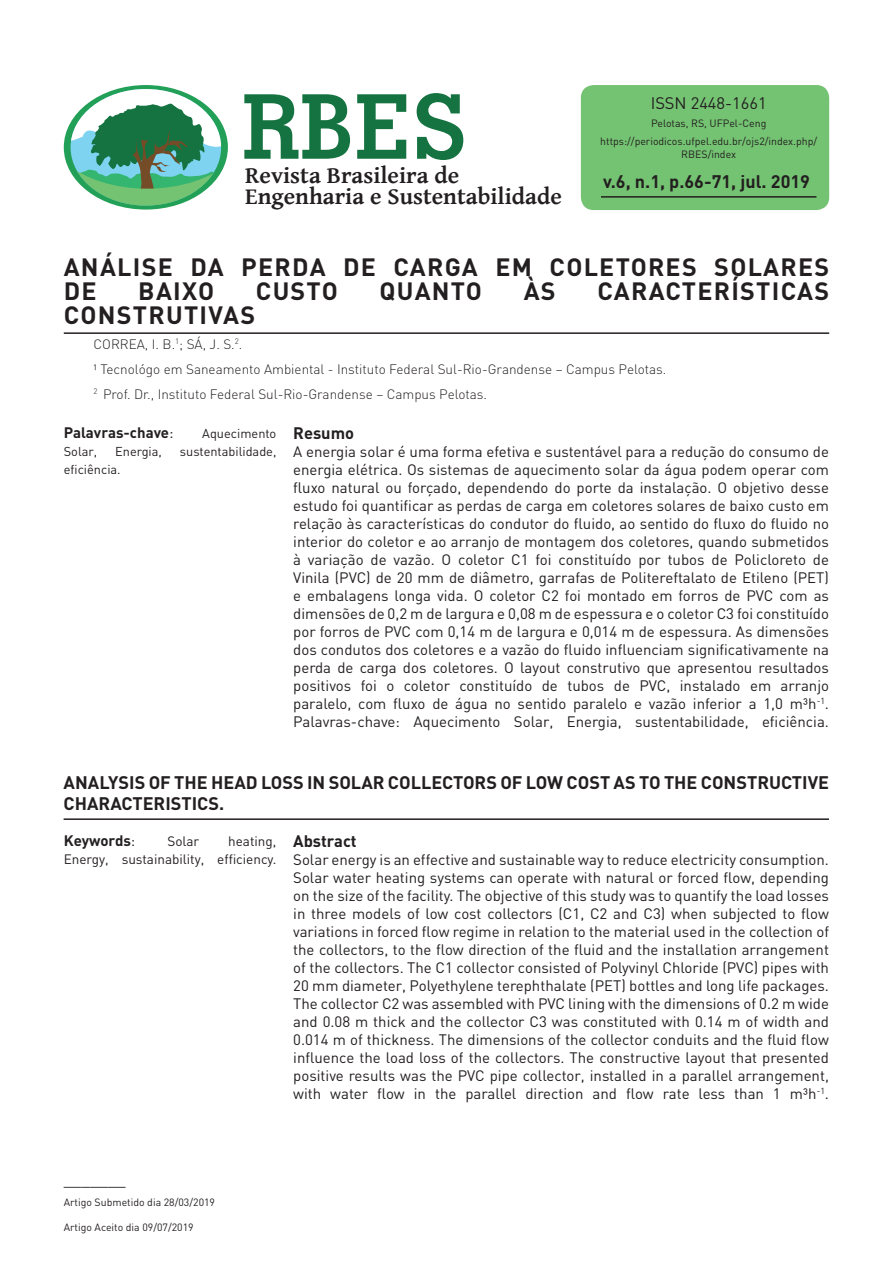
<style>
.page{position:relative;width:893px;height:1263px;background:#fff}
.page>*{position:absolute;margin:0;border:0;box-sizing:border-box;transform-origin:0 0}
.t1{font:700 89.55px "Geometric Slab 703 BT";color:#157341}
.t2{font:700 24.75px/24px "DIN";letter-spacing:.05em;color:#231f20}
.t3{font:700 23.7px/21.6px "Gentium Basic";color:#231f20}
.t4{font:700 18px/21px "DIN";color:#231f20}
.t5{font:16.5px "DIN";color:#231f20}
.t6{font:700 16.5px "DIN";color:#231f20}
.t7{font:15px/18px "DIN";color:#231f20;text-align:justify}
.t8{font:700 15px "DIN";color:#231f20}
.t9{font:300 13.5px/25px "DIN";color:#231f20}
.t10{font:13.5px/18px "DIN";color:#231f20;text-align:right}
.t11{font:12.75px "DIN";color:#231f20}
.t12{font:10.5px/17.7px "DIN";color:#231f20;text-align:center}
.s1{font-weight:400}
</style>
<div class="page">
<div style="left:581px;top:85px;width:248px;height:125px;background:#74c372;border-radius:13px"></div>
<div style="left:64px;top:85px;width:164px;height:125px;background:#23a057;border-radius:50%"></div>
<svg style="left:71px;top:89px;width:150px;height:117px"></svg>
<hr style="left:601px;top:196px;width:215px;height:2px;background:#231f20">
<hr style="left:64px;top:332px;width:765px;height:2px;background:#231f20">
<hr style="left:64px;top:818px;width:765px;height:2px;background:#231f20">
<h1 class="t1" style="left:242px;top:72px;width:226px">RBES</h1>
<p class="t5" style="left:651px;top:93px;width:117px">ISSN 2448-1661</p>
<p class="t12" style="left:600px;top:114px;width:218px">Pelotas, RS, UFPel-Ceng https://periodicos.ufpel.edu.br/ojs2/index.php/</p>
<p class="t12" style="left:681px;top:145px;width:56px">RBES/index</p>
<p class="t4" style="left:603px;top:170px;width:208px">v.6, n.1, p.66-71, jul. 2019</p>
<h3 class="t3" style="left:245px;top:163px;width:318px">Revista Brasileira de<br>Engenharia e Sustentabilidade</h3>
<h2 class="t2" style="left:64px;top:254px;width:767px">ANÁLISE DA PERDA DE CARGA EM COLETORES SOLARES<br>DE</h2>
<h2 class="t2" style="left:138px;top:278px;width:77px">BAIXO</h2>
<h2 class="t2" style="left:256px;top:278px;width:83px">CUSTO</h2>
<h2 class="t2" style="left:379px;top:278px;width:104px">QUANTO</h2>
<h2 class="t2" style="left:524px;top:278px;width:33px">ÀS</h2>
<h2 class="t2" style="left:597px;top:278px;width:233px">CARACTERÍSTICAS</h2>
<h2 class="t2" style="left:64px;top:302px;width:193px">CONSTRUTIVAS</h2>
<p class="t9" style="left:94px;top:331px;width:574px">CORREA, I. B.<sup>1</sup>; SÁ, J. S.<sup>2</sup>.<br>¹ Tecnológo em Saneamento Ambiental - Instituto Federal Sul-Rio-Grandense – Campus Pelotas.<br><sup>2</sup> Prof. Dr., Instituto Federal Sul-Rio-Grandense – Campus Pelotas.</p>
<p class="t6" style="left:293px;top:423px;width:62px">Resumo</p>
<p class="t7" style="left:293px;top:443px;width:537px">A energia solar é uma forma efetiva e sustentável para a redução do consumo de energia elétrica. Os sistemas de aquecimento solar da água podem operar com fluxo natural ou forçado, dependendo do porte da instalação. O objetivo desse estudo foi quantificar as perdas de carga em coletores solares de baixo custo em relação às características do condutor do fluido, ao sentido do fluxo do fluido no interior do coletor e ao arranjo de montagem dos coletores, quando submetidos à variação de vazão. O coletor C1 foi constituído por tubos de Policloreto de Vinila (PVC) de 20 mm de diâmetro, garrafas de Politereftalato de Etileno (PET) e embalagens longa vida. O coletor C2 foi montado em forros de PVC com as dimensões de 0,2 m de largura e 0,08 m de espessura e o coletor C3 foi constituído por forros de PVC com 0,14 m de largura e 0,014 m de espessura. As dimensões dos condutos dos coletores e a vazão do fluido influenciam significativamente na perda de carga dos coletores. O layout construtivo que apresentou resultados positivos foi o coletor constituído de tubos de PVC, instalado em arranjo paralelo, com fluxo de água no sentido paralelo e vazão inferior a 1,0 m³h<sup>-1</sup>.<br>Palavras-chave: Aquecimento Solar, Energia, sustentabilidade, eficiência.</p>
<p class="t8" style="left:64px;top:423px;width:111px">Palavras-chave<span class="s1">:</span></p>
<p class="t11" style="left:202px;top:426px;width:76px">Aquecimento</p>
<p class="t11" style="left:64px;top:444px;width:35px">Solar,</p>
<p class="t11" style="left:115px;top:444px;width:48px">Energia,</p>
<p class="t11" style="left:180px;top:444px;width:98px">sustentabilidade,</p>
<p class="t11" style="left:64px;top:462px;width:58px">eficiência.</p>
<p class="t4" style="left:64px;top:771px;width:767px">ANALYSIS OF THE HEAD LOSS IN SOLAR COLLECTORS OF LOW COST AS TO THE CONSTRUCTIVE<br>CHARACTERISTICS.</p>
<p class="t8" style="left:64px;top:831px;width:73px">Keywords<span class="s1">:</span></p>
<p class="t10" style="left:167px;top:832px;width:33px">Solar</p>
<p class="t10" style="left:64px;top:832px;width:214px">heating,<br>Energy, sustainability, efficiency.</p>
<p class="t6" style="left:293px;top:830px;width:65px">Abstract</p>
<p class="t7" style="left:293px;top:850px;width:537px">Solar energy is an effective and sustainable way to reduce electricity consumption.<br>Solar water heating systems can operate with natural or forced flow, depending on the size of the facility. The objective of this study was to quantify the load losses in three models of low cost collectors (C1, C2 and C3) when subjected to flow variations in forced flow regime in relation to the material used in the collection of the collectors, to the flow direction of the fluid and the installation arrangement of the collectors. The C1 collector consisted of Polyvinyl Chloride (PVC) pipes with 20 mm diameter, Polyethylene terephthalate (PET) bottles and long life packages.<br>The collector C2 was assembled with PVC lining with the dimensions of 0.2 m wide and 0.08 m thick and the collector C3 was constituted with 0.14 m of width and 0.014 m of thickness. The dimensions of the collector conduits and the fluid flow influence the load loss of the collectors. The constructive layout that presented positive results was the PVC pipe collector, installed in a parallel arrangement, with water flow in the parallel direction and flow rate less than 1 m³h<sup>-1</sup>.</p>
<p class="t5" style="left:64px;top:1169px;width:64px">_______</p>
<p class="t12" style="left:64px;top:1193px;width:153px">Artigo Submetido dia 28/03/2019</p>
<p class="t12" style="left:64px;top:1218px;width:131px">Artigo Aceito dia 09/07/2019</p>
</div>
